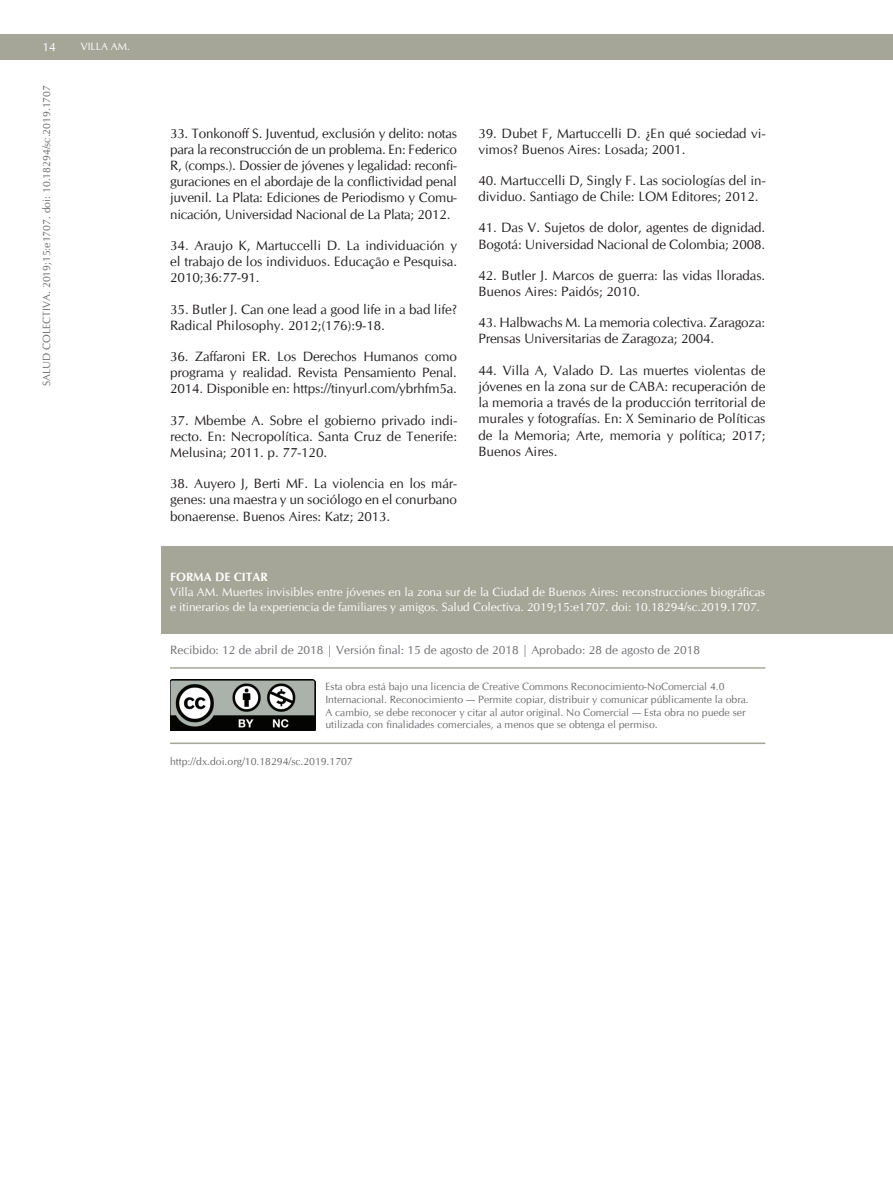
<style>
.page{position:relative;width:893px;height:1191px;background:#fff}
.page>*{position:absolute;margin:0;border:0;box-sizing:border-box;transform-origin:0 0}
.t1{font:13.5px/16.2px "CG Omega";color:#231f20;text-align:justify}
.t2{font:12px/15px "CG Omega";letter-spacing:-.005em;color:#fff}
.t3{font:12px "CG Omega";color:#6c6d70}
.t4{font:700 12px "CG Omega";color:#fff}
.t5{font:10.5px/12.6px "CG Omega";color:#6c6d70}
.t6{font:10.5px "CG Omega";color:#fff}
</style>
<div class="page">
<div style="left:0;top:34px;width:893px;height:26px;background:#a6a698"></div>
<div style="left:162px;top:546px;width:731px;height:87px;background:#a6a698"></div>
<img style="left:170px;top:679px;width:145px;height:51px">
<hr style="left:170px;top:742px;width:595px;height:2px;background:#a6a698">
<hr style="left:170px;top:667px;width:595px;height:1px;background:#a6a698">
<p class="t2" style="left:43px;top:40px;width:15px">14</p>
<p class="t6" style="left:81px;top:40px;width:51px">VILLA AM.</p>
<p class="t5" style="left:41px;top:386px;width:303px;rotate:-90deg">SALUD COLECTIVA. 2019;15:e1707. doi: 10.18294/sc.2019.1707</p>
<p class="t1" style="left:170px;top:125px;width:288px">33. Tonkonoff S. Juventud, exclusión y delito: notas para la reconstrucción de un problema. En: Federico R, (comps.). Dossier de jóvenes y legalidad: reconfi&shy;guraciones en el abordaje de la conflictividad penal juvenil. La Plata: Ediciones de Periodismo y Comu&shy;nicación, Universidad Nacional de La Plata; 2012.</p>
<p class="t1" style="left:170px;top:237px;width:289px">34. Araujo K, Martuccelli D. La individuación y el trabajo de los individuos. Educação e Pesquisa.<br>2010;36:77-91.</p>
<p class="t1" style="left:170px;top:301px;width:288px">35. Butler J. Can one lead a good life in a bad life?<br>Radical Philosophy. 2012;(176):9-18.</p>
<p class="t1" style="left:170px;top:348px;width:288px">36. Zaffaroni ER. Los Derechos Humanos como programa y realidad. Revista Pensamiento Penal.<br>2014. Disponible en: https://tinyurl.com/ybrhfm5a.</p>
<p class="t1" style="left:170px;top:412px;width:288px">37. Mbembe A. Sobre el gobierno privado indi&shy;recto. En: Necropolítica. Santa Cruz de Tenerife:<br>Melusina; 2011. p. 77-120.</p>
<p class="t1" style="left:170px;top:475px;width:288px">38. Auyero J, Berti MF. La violencia en los már&shy;genes: una maestra y un sociólogo en el conurbano bonaerense. Buenos Aires: Katz; 2013.</p>
<p class="t1" style="left:478px;top:125px;width:288px">39. Dubet F, Martuccelli D. ¿En qué sociedad vi&shy;vimos? Buenos Aires: Losada; 2001.</p>
<p class="t1" style="left:478px;top:172px;width:288px">40. Martuccelli D, Singly F. Las sociologías del in&shy;dividuo. Santiago de Chile: LOM Editores; 2012.</p>
<p class="t1" style="left:478px;top:220px;width:288px">41. Das V. Sujetos de dolor, agentes de dignidad.<br>Bogotá: Universidad Nacional de Colombia; 2008.</p>
<p class="t1" style="left:478px;top:267px;width:288px">42. Butler J. Marcos de guerra: las vidas lloradas.<br>Buenos Aires: Paidós; 2010.</p>
<p class="t1" style="left:478px;top:315px;width:288px">43. Halbwachs M. La memoria colectiva. Zaragoza:<br>Prensas Universitarias de Zaragoza; 2004.</p>
<p class="t1" style="left:478px;top:362px;width:289px">44. Villa A, Valado D. Las muertes violentas de jóvenes en la zona sur de CABA: recuperación de la memoria a través de la producción territorial de murales y fotografías. En: X Seminario de Políticas de la Memoria; Arte, memoria y política; 2017; Buenos Aires.</p>
<p class="t4" style="left:170px;top:569px;width:99px">fORMA DE CITAR</p>
<p class="t2" style="left:170px;top:584px;width:597px">Villa AM. Muertes invisibles entre jóvenes en la zona sur de la Ciudad de Buenos Aires: reconstrucciones biográficas e itinerarios de la experiencia de familiares y amigos. Salud Colectiva. 2019;15:e1707. doi: 10.18294/sc.2019.1707.</p>
<p class="t3" style="left:170px;top:643px;width:531px">Recibido: 12 de abril de 2018 | Versión final: 15 de agosto de 2018 | Aprobado: 28 de agosto de 2018</p>
<p class="t5" style="left:325px;top:680px;width:425px">Esta obra está bajo una licencia de Creative Commons Reconocimiento-NoComercial 4.0<br>Internacional. Reconocimiento — Permite copiar, distribuir y comunicar públicamente la obra.<br>A cambio, se debe reconocer y citar al autor original. No Comercial — Esta obra no puede ser utilizada con finalidades comerciales, a menos que se obtenga el permiso.</p>
<p class="t5" style="left:170px;top:755px;width:184px">http://dx.doi.org/10.18294/sc.2019.1707</p>
</div>
